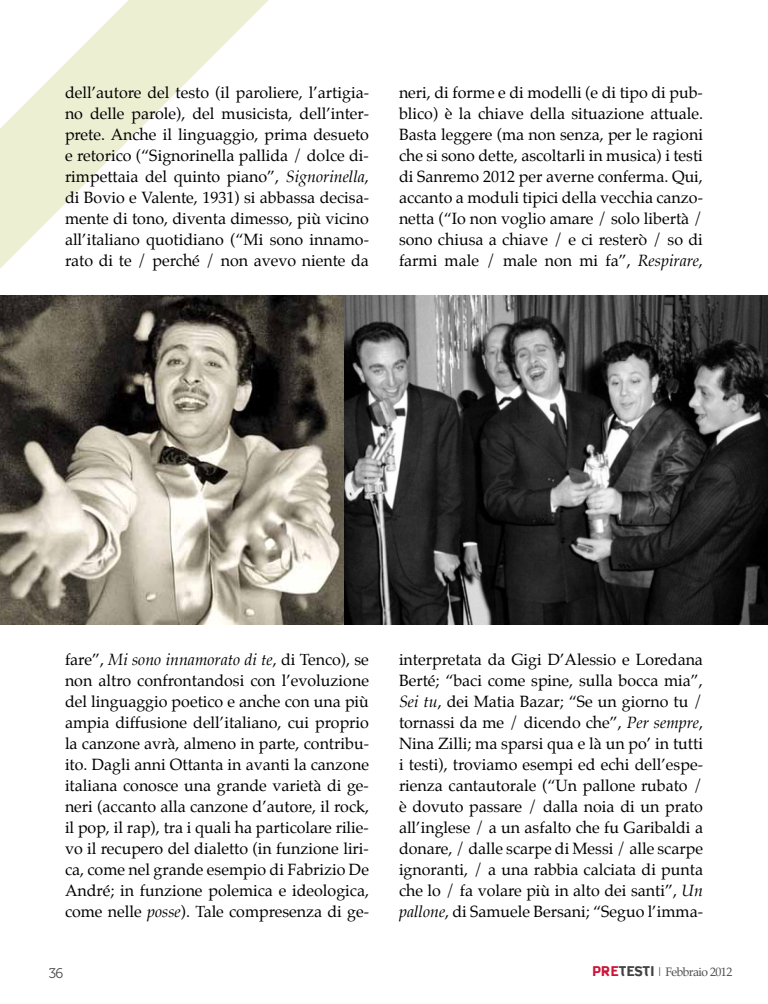
<style>
.page{position:relative;width:768px;height:1004px;background:#fff}
.page>*{position:absolute;margin:0;border:0;box-sizing:border-box;transform-origin:0 0}
.t1{font:16px/21px "Palatino";color:#000;text-align:justify}
.t2{font:14px "Museo 300";color:#4d4d4d}
.t3{font:12px "Palatino";letter-spacing:-.045em;color:#4d4d4d}
.s1{font-style:italic}
.s2{font-family:"Kautiva Caps";font-weight:700;font-size:19.1px;color:#ce1339}
.s3{font-family:"Kautiva Caps";font-weight:700;font-size:19.1px;color:#414042}
</style>
<div class="page">
<svg style="left:0;top:0;width:269px;height:269px"></svg>
<img style="left:0;top:295px;width:768px;height:330px">
<p class="t1" style="left:65px;top:82px;width:306px">dell’autore del testo (il paroliere, l’artigia&shy;no delle parole), del musicista, dell’inter&shy;prete. Anche il linguaggio, prima desueto e retorico (“Signorinella pallida / dolce di&shy;rimpettaia del quinto piano”, <span class="s1">Signorinella</span>, di Bovio e Valente, 1931) si abbassa decisa&shy;mente di tono, diventa dimesso, più vicino all’italiano quotidiano (“Mi sono innamo&shy;rato di te / perché / non avevo niente da</p>
<p class="t1" style="left:399px;top:82px;width:306px">neri, di forme e di modelli (e di tipo di pub&shy;blico) è la chiave della situazione attuale.<br>Basta leggere (ma non senza, per le ragioni che si sono dette, ascoltarli in musica) i testi di Sanremo 2012 per averne conferma. Qui, accanto a moduli tipici della vecchia canzo&shy;netta (“Io non voglio amare / solo libertà / sono chiusa a chiave / e ci resterò / so di farmi male / male non mi fa”, <span class="s1">Respirare</span>,</p>
<p class="t1" style="left:65px;top:649px;width:306px">fare”, <span class="s1">Mi sono innamorato di te</span>, di Tenco), se non altro confrontandosi con l’evoluzione del linguaggio poetico e anche con una più ampia diffusione dell’italiano, cui proprio la canzone avrà, almeno in parte, contribu&shy;ito. Dagli anni Ottanta in avanti la canzone italiana conosce una grande varietà di ge&shy;neri (accanto alla canzone d’autore, il rock, il pop, il rap), tra i quali ha particolare rilie&shy;vo il recupero del dialetto (in funzione liri&shy;ca, come nel grande esempio di Fabrizio De André; in funzione polemica e ideologica, come nelle <span class="s1">posse</span>). Tale compresenza di ge-</p>
<p class="t1" style="left:399px;top:649px;width:306px">interpretata da Gigi D’Alessio e Loredana Berté; “baci come spine, sulla bocca mia”, <span class="s1">Sei tu</span>, dei Matia Bazar; “Se un giorno tu / tornassi da me / dicendo che”, <span class="s1">Per sempre</span>, Nina Zilli; ma sparsi qua e là un po’ in tutti i testi), troviamo esempi ed echi dell’espe&shy;rienza cantautorale (“Un pallone rubato / è dovuto passare / dalla noia di un prato all’inglese / a un asfalto che fu Garibaldi a donare, / dalle scarpe di Messi / alle scarpe ignoranti, / a una rabbia calciata di punta che lo / fa volare più in alto dei santi”, <span class="s1">Un pallone</span>, di Samuele Bersani; “Seguo l’imma-</p>
<p class="t2" style="left:49px;top:965px;width:16px">36</p>
<p class="t3" style="left:592px;top:962px;width:142px"><span class="s2">pre</span><span class="s3">testi</span> | Febbraio 2012</p>
</div>
